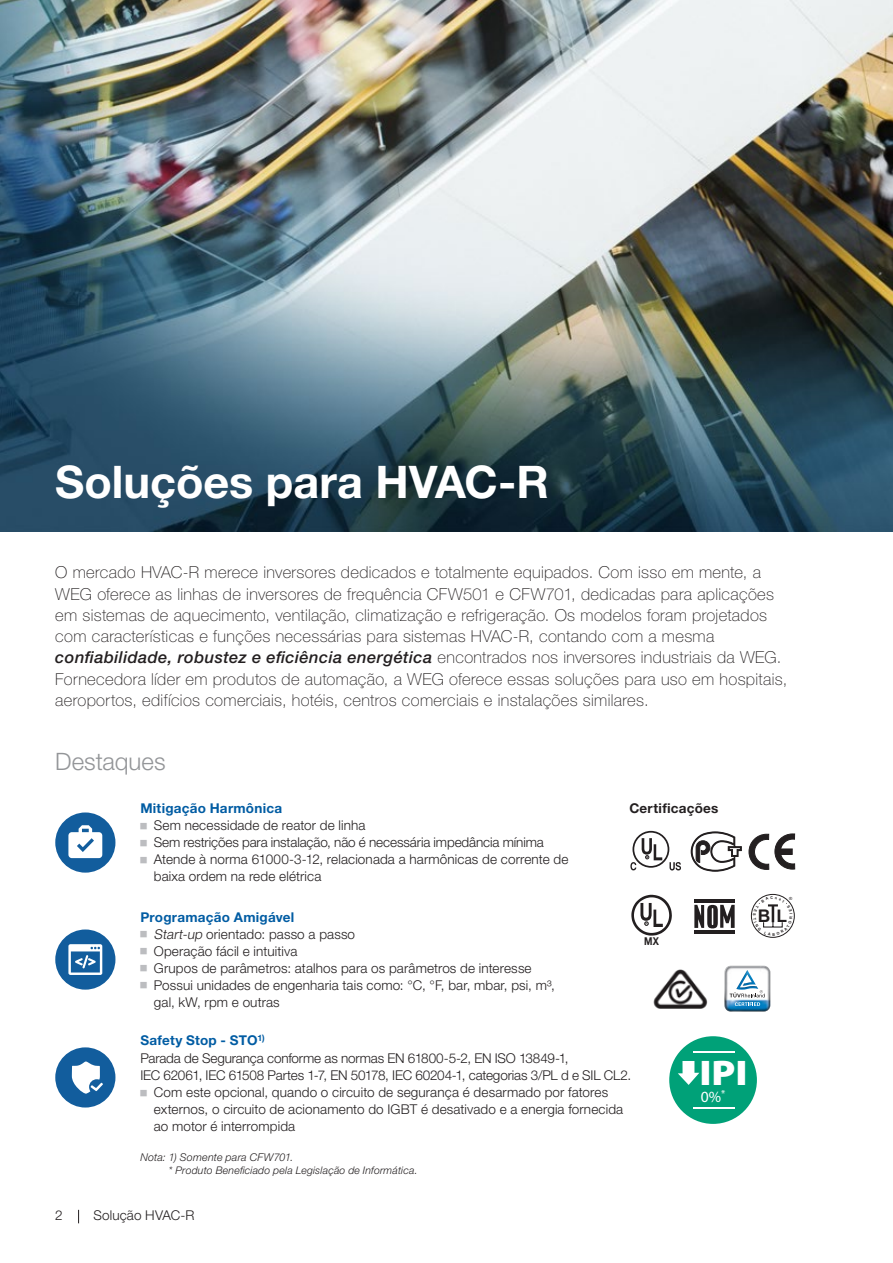
<style>
.page{position:relative;width:893px;height:1263px;background:#fff}
.page>*{position:absolute;margin:0;border:0;box-sizing:border-box;transform-origin:0 0}
.t1{font:700 45px "Helvetica Neue LT Pro";color:#fff}
.t2{font:900 35.7px "Myriad Pro";color:#fff;scale:1.11 1}
.t3{font:300 24px "Helvetica Neue LT Pro";color:#939598}
.t4{font:700 17.55px "Arial";color:#231f20}
.t5{font:100 16.5px/21.3px "Helvetica Neue LT Pro";letter-spacing:.02em;color:#231f20}
.t6{font:15.6px "Myriad Pro";color:#fff}
.t7{font:300 13.5px/17px "Helvetica Neue LT Pro";letter-spacing:.01em;color:#231f20}
.t8{font:300 13.5px/18.6px "Helvetica Neue LT Pro";letter-spacing:-.01em;color:#231f20}
.t9{font:700 13.5px "Helvetica Neue LT Pro";letter-spacing:.02em;color:#015ca3}
.t10{font:700 13.5px "Helvetica Neue LT Pro";letter-spacing:.02em;color:#231f20}
.t11{font:700 10.8px "Helvetica Neue";color:#231f20;scale:.86 1}
.t12{font:italic 300 10.65px "Helvetica Neue LT Pro";letter-spacing:.015em;color:#231f20}
.t13{font:italic 300 10.5px "Helvetica Neue LT Pro";letter-spacing:.02em;color:#231f20}
.t14{font:4.35px "Arial";color:#231f20}
.s1{font-weight:500;font-style:italic}
.s2{font-weight:700;color:#015ca3}
.s3{font-style:italic}
</style>
<div class="page">
<svg style="left:78px;top:1210px;width:1px;height:13px"></svg>
<img style="left:0;top:0;width:893px;height:531px">
<svg style="left:724px;top:966px;width:46px;height:46px"></svg>
<div style="left:55px;top:929px;width:60px;height:61px;background:#125d9d;border-radius:50%"></div>
<svg style="left:68px;top:944px;width:34px;height:31px"></svg>
<div style="left:55px;top:812px;width:60px;height:61px;background:#125d9d;border-radius:50%"></div>
<svg style="left:68px;top:825px;width:34px;height:33px"></svg>
<div style="left:55px;top:1047px;width:60px;height:60px;background:#125d9d;border-radius:50%"></div>
<svg style="left:72px;top:1061px;width:31px;height:32px"></svg>
<svg style="left:642px;top:838px;width:20px;height:22px"></svg>
<svg style="left:630px;top:862px;width:6px;height:8px"></svg>
<svg style="left:669px;top:862px;width:12px;height:8px"></svg>
<div style="left:632px;top:831px;width:37px;height:37px;border:2px solid #231f20;border-radius:50%"></div>
<svg style="left:748px;top:833px;width:47px;height:37px"></svg>
<div style="left:780px;top:849px;width:12px;height:5px;background:#231f20"></div>
<div style="left:780px;top:848px;width:13px;height:7px;border:1px solid #231f20"></div>
<svg style="left:691px;top:832px;width:50px;height:39px"></svg>
<svg style="left:631px;top:895px;width:41px;height:40px"></svg>
<hr style="left:694px;top:899px;width:41px;height:4px;background:#231f20">
<hr style="left:694px;top:930px;width:41px;height:4px;background:#231f20">
<svg style="left:694px;top:905px;width:41px;height:23px"></svg>
<div style="left:751px;top:894px;width:44px;height:44px;border:1px solid #231f20;border-radius:50%"></div>
<img style="left:653px;top:969px;width:54px;height:40px">
<div style="left:669px;top:1036px;width:88px;height:88px;background:#00a178;border-radius:50%"></div>
<hr style="left:694px;top:1051px;width:41px;height:1px;background:#fff">
<hr style="left:694px;top:1108px;width:41px;height:1px;background:#fff">
<svg style="left:678px;top:1061px;width:21px;height:24px"></svg>
<svg style="left:753px;top:896px;width:39px;height:40px"></svg>
<h1 class="t1" style="left:55px;top:453px;width:495px">Soluções para HVAC-R</h1>
<p class="t5" style="left:55px;top:562px;width:733px">O mercado HVAC-R merece inversores dedicados e totalmente equipados. Com isso em mente, a WEG oferece as linhas de inversores de frequência CFW501 e CFW701, dedicadas para aplicações em sistemas de aquecimento, ventilação, climatização e refrigeração. Os modelos foram projetados com características e funções necessárias para sistemas HVAC-R, contando com a mesma <span class="s1">confiabilidade, robustez e eficiência energética</span> encontrados nos inversores industriais da WEG.<br>Fornecedora líder em produtos de automação, a WEG oferece essas soluções para uso em hospitais, aeroportos, edifícios comerciais, hotéis, centros comerciais e instalações similares.</p>
<h3 class="t3" style="left:55px;top:747px;width:112px">Destaques</h3>
<p class="t9" style="left:140px;top:800px;width:143px">Mitigação Harmônica</p>
<p class="t7" style="left:154px;top:817px;width:416px">Sem necessidade de reator de linha<br>Sem restrições para instalação, não é necessária impedância mínima Atende à norma 61000-3-12, relacionada a harmônicas de corrente de baixa ordem na rede elétrica</p>
<p class="t7" style="left:154px;top:908px;width:403px;text-indent:-13px"><span class="s2">Programação Amigável<br></span><span class="s3">Start-up</span> orientado: passo a passo<br>Operação fácil e intuitiva<br>Grupos de parâmetros: atalhos para os parâmetros de interesse Possui unidades de engenharia tais como: °C, °F, bar, mbar, psi, m³, gal, kW, rpm e outras</p>
<p class="t10" style="left:629px;top:800px;width:91px">Certificações</p>
<p class="t11" style="left:644px;top:934px;width:18px">MX</p>
<p class="t8" style="left:140px;top:1030px;width:430px"><span class="s2">Safety Stop - STO</span><sup>1)<br></sup>Parada de Segurança conforme as normas EN 61800-5-2, EN ISO 13849-1,</p>
<p class="t7" style="left:154px;top:1066px;width:479px;text-indent:-13px">IEC 62061, IEC 61508 Partes 1-7, EN 50178, IEC 60204-1, categorias 3/PL d e SIL CL2.<br>Com este opcional, quando o circuito de segurança é desarmado por fatores externos, o circuito de acionamento do IGBT é desativado e a energia fornecida ao motor é interrompida</p>
<p class="t12" style="left:140px;top:1151px;width:154px">Nota: 1) Somente para CFW701.</p>
<p class="t13" style="left:169px;top:1164px;width:250px">* Produto Beneficiado pela Legislação de Informática.</p>
<p class="t7" style="left:55px;top:1207px;width:9px">2</p>
<p class="t7" style="left:93px;top:1207px;width:103px">Solução HVAC-R</p>
<h2 class="t2" style="left:699px;top:1049px;width:45px">IPI</h2>
<p class="t6" style="left:701px;top:1087px;width:26px">0%<sup>*</sup></p>
<p class="t14" style="left:789px;top:895px;width:5px">®</p>
<p class="t4" style="left:758px;top:904px;width:31px">B L</p>
</div>
